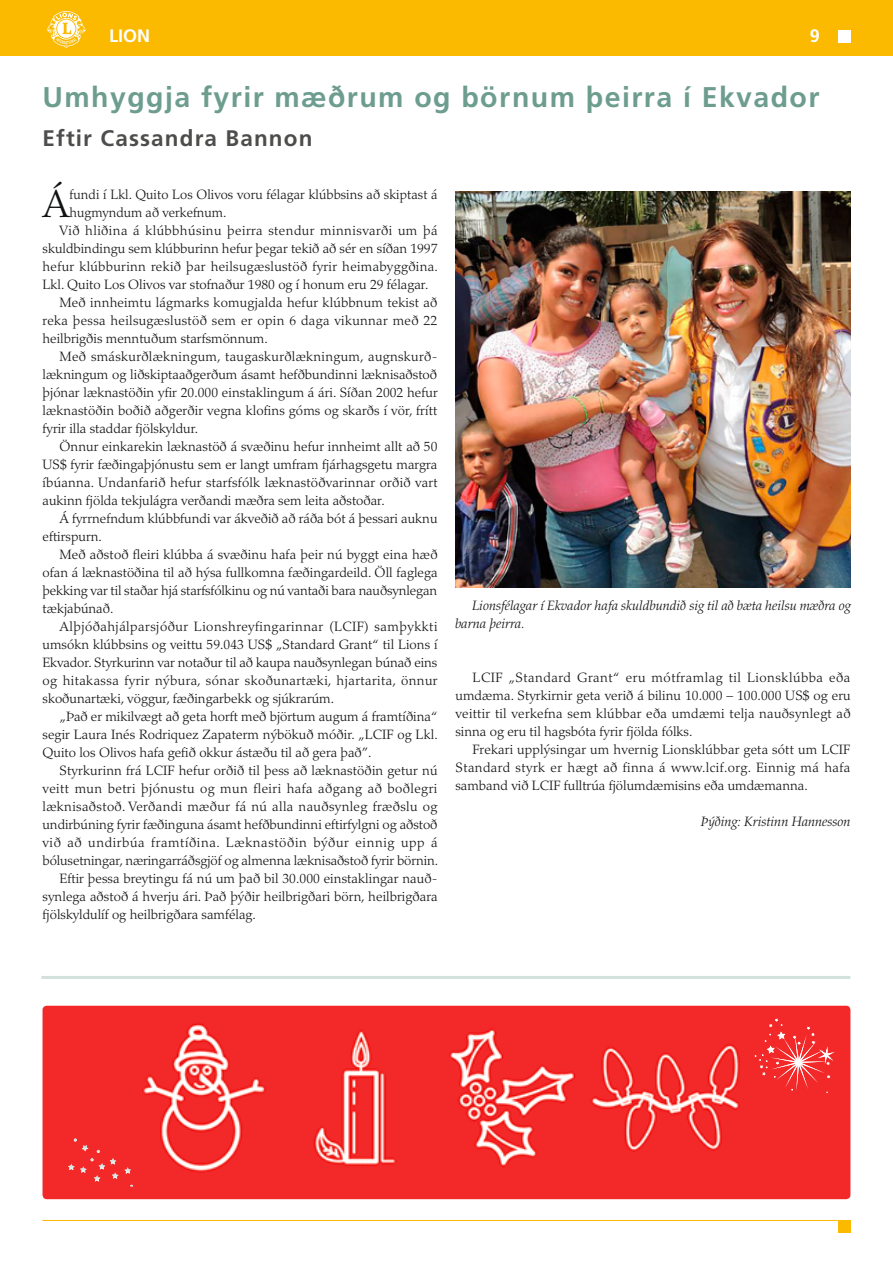
<style>
.page{position:relative;width:893px;height:1263px;background:#fff}
.page>*{position:absolute;margin:0;border:0;box-sizing:border-box;transform-origin:0 0}
.t1{font:300 39.15px "Palatino";color:#111212}
.t2{font:700 28.5px "Frutiger";letter-spacing:.05em;color:#6d9d8f}
.t3{font:700 22.5px "Frutiger";letter-spacing:.05em;color:#4d4d4c}
.t4{font:700 18px "Frutiger";color:#fff}
.t5{font:300 13.5px/18px "Palatino";letter-spacing:.005em;color:#111212;text-align:justify}
.t6{font:300 13.5px "Palatino";letter-spacing:.03em;color:#111212}
.t7{font:300 13.5px "Palatino";letter-spacing:.025em;color:#111212}
.t8{font:italic 300 13.5px/18px "Palatino";color:#111212}
.t9{font:300 13.5px "Palatino";letter-spacing:.035em;color:#111212}
.t10{font:300 13.5px "Palatino";letter-spacing:.045em;color:#111212}
</style>
<div class="page">
<div style="left:0;top:0;width:893px;height:55px;background:#fbba00"></div>
<hr style="left:43px;top:1220px;width:807px;height:1px;background:#fbba00">
<div style="left:838px;top:1220px;width:12px;height:13px;background:#fbba00"></div>
<div style="left:838px;top:30px;width:12px;height:13px;background:#fff"></div>
<svg style="left:47px;top:11px;width:39px;height:37px"></svg>
<img style="left:455px;top:191px;width:395px;height:396px">
<hr style="left:41px;top:976px;width:809px;height:3px;background:#6d9d8f">
<img style="left:43px;top:1006px;width:807px;height:193px">
<svg style="left:755px;top:1018px;width:77px;height:75px;background:#f43d3d"></svg>
<svg style="left:68px;top:1138px;width:65px;height:48px;background:#f13434"></svg>
<h3 class="t4" style="left:109px;top:26px;width:43px">LION</h3>
<h3 class="t4" style="left:810px;top:26px;width:12px">9</h3>
<h2 class="t2" style="left:43px;top:81px;width:778px">Umhyggja fyrir mæðrum og börnum þeirra í Ekvador</h2>
<h3 class="t3" style="left:43px;top:125px;width:271px">Eftir Cassandra Bannon</h3>
<h1 class="t1" style="left:43px;top:181px;width:29px">Á</h1>
<p class="t5" style="left:70px;top:185px;width:370px">fundi í Lkl. Quito Los Olivos voru félagar klúbbsins að skiptast á</p>
<p class="t5" style="left:70px;top:203px;width:158px">hugmyndum að verkefnum.</p>
<p class="t6" style="left:60px;top:222px;width:379px">Við hliðina á klúbbhúsinu þeirra stendur minnisvarði um þá</p>
<p class="t5" style="left:43px;top:239px;width:396px">skuldbindingu sem klúbburinn hefur þegar tekið að sér en síðan 1997</p>
<p class="t7" style="left:43px;top:258px;width:397px">hefur klúbburinn rekið þar heilsugæslustöð fyrir heimabyggðina.</p>
<p class="t5" style="left:43px;top:275px;width:387px">Lkl. Quito Los Olivos var stofnaður 1980 og í honum eru 29 félagar.</p>
<p class="t5" style="left:60px;top:293px;width:379px">Með innheimtu lágmarks komugjalda hefur klúbbnum tekist að</p>
<p class="t5" style="left:43px;top:311px;width:396px">reka þessa heilsugæslustöð sem er opin 6 daga vikunnar með 22</p>
<p class="t5" style="left:43px;top:329px;width:227px">heilbrigðis menntuðum starfsmönnum.</p>
<p class="t5" style="left:60px;top:347px;width:379px">Með smáskurðlækningum, taugaskurðlækningum, augnskurð-</p>
<p class="t5" style="left:43px;top:365px;width:396px">lækningum og liðskiptaaðgerðum ásamt hefðbundinni læknisaðstoð</p>
<p class="t5" style="left:43px;top:383px;width:397px">þjónar læknastöðin yfir 20.000 einstaklingum á ári. Síðan 2002 hefur</p>
<p class="t5" style="left:43px;top:401px;width:396px">læknastöðin boðið aðgerðir vegna klofins góms og skarðs í vör, frítt</p>
<p class="t5" style="left:43px;top:419px;width:157px">fyrir illa staddar fjölskyldur.</p>
<p class="t5" style="left:60px;top:437px;width:379px">Önnur einkarekin læknastöð á svæðinu hefur innheimt allt að 50</p>
<p class="t5" style="left:43px;top:455px;width:396px">US$ fyrir fæðingaþjónustu sem er langt umfram fjárhagsgetu margra</p>
<p class="t5" style="left:43px;top:473px;width:397px">íbúanna. Undanfarið hefur starfsfólk læknastöðvarinnar orðið vart</p>
<p class="t5" style="left:43px;top:491px;width:344px">aukinn fjölda tekjulágra verðandi mæðra sem leita aðstoðar.</p>
<p class="t5" style="left:60px;top:509px;width:379px">Á fyrrnefndum klúbbfundi var ákveðið að ráða bót á þessari auknu</p>
<p class="t5" style="left:43px;top:527px;width:61px">eftirspurn.</p>
<p class="t5" style="left:60px;top:545px;width:380px">Með aðstoð fleiri klúbba á svæðinu hafa þeir nú byggt eina hæð</p>
<p class="t5" style="left:43px;top:563px;width:397px">ofan á læknastöðina til að hýsa fullkomna fæðingardeild. Öll faglega</p>
<p class="t5" style="left:43px;top:581px;width:396px">þekking var til staðar hjá starfsfólkinu og nú vantaði bara nauðsynlegan</p>
<p class="t5" style="left:43px;top:599px;width:72px">tækjabúnað.</p>
<p class="t9" style="left:60px;top:618px;width:379px">Alþjóðahjálparsjóður Lionshreyfingarinnar (LCIF) samþykkti</p>
<p class="t5" style="left:43px;top:635px;width:396px">umsókn klúbbsins og veittu 59.043 US$ „Standard Grant“ til Lions í</p>
<p class="t5" style="left:43px;top:653px;width:396px">Ekvador. Styrkurinn var notaður til að kaupa nauðsynlegan búnað eins</p>
<p class="t6" style="left:43px;top:672px;width:397px">og hitakassa fyrir nýbura, sónar skoðunartæki, hjartarita, önnur</p>
<p class="t5" style="left:43px;top:689px;width:293px">skoðunartæki, vöggur, fæðingarbekk og sjúkrarúm.</p>
<p class="t5" style="left:60px;top:707px;width:379px">„Það er mikilvægt að geta horft með björtum augum á framtíðina“</p>
<p class="t5" style="left:43px;top:725px;width:397px">segir Laura Inés Rodriquez Zapaterm nýbökuð móðir. „LCIF og Lkl.</p>
<p class="t5" style="left:43px;top:743px;width:331px">Quito los Olivos hafa gefið okkur ástæðu til að gera það”.</p>
<p class="t5" style="left:60px;top:761px;width:379px">Styrkurinn frá LCIF hefur orðið til þess að læknastöðin getur nú</p>
<p class="t6" style="left:43px;top:780px;width:396px">veitt mun betri þjónustu og mun fleiri hafa aðgang að boðlegri</p>
<p class="t7" style="left:43px;top:798px;width:396px">læknisaðstoð. Verðandi mæður fá nú alla nauðsynleg fræðslu og</p>
<p class="t5" style="left:43px;top:815px;width:396px">undirbúning fyrir fæðinguna ásamt hefðbundinni eftirfylgni og aðstoð</p>
<p class="t10" style="left:43px;top:834px;width:397px">við að undirbúa framtíðina. Læknastöðin býður einnig upp á</p>
<p class="t5" style="left:43px;top:851px;width:397px">bólusetningar, næringarráðsgjöf og almenna læknisaðstoð fyrir börnin.</p>
<p class="t5" style="left:60px;top:869px;width:379px">Eftir þessa breytingu fá nú um það bil 30.000 einstaklingar nauð-</p>
<p class="t5" style="left:43px;top:887px;width:397px">synlega aðstoð á hverju ári. Það þýðir heilbrigðari börn, heilbrigðara</p>
<p class="t5" style="left:43px;top:905px;width:215px">fjölskyldulíf og heilbrigðara samfélag.</p>
<p class="t8" style="left:455px;top:597px;width:397px;text-indent:17px">Lionsfélagar í Ekvador hafa skuldbundið sig til að bæta heilsu mæðra og barna þeirra.</p>
<p class="t5" style="left:455px;top:669px;width:397px;text-indent:17px">LCIF „Standard Grant“ eru mótframlag til Lionsklúbba eða umdæma. Styrkirnir geta verið á bilinu 10.000 – 100.000 US$ og eru veittir til verkefna sem klúbbar eða umdæmi telja nauðsynlegt að sinna og eru til hagsbóta fyrir fjölda fólks.</p>
<p class="t5" style="left:455px;top:741px;width:396px;text-indent:17px">Frekari upplýsingar um hvernig Lionsklúbbar geta sótt um LCIF Standard styrk er hægt að finna á www.lcif.org. Einnig má hafa samband við LCIF fulltrúa fjölumdæmisins eða umdæmanna.</p>
<p class="t8" style="left:701px;top:813px;width:151px">Þýðing: Kristinn Hannesson</p>
</div>
